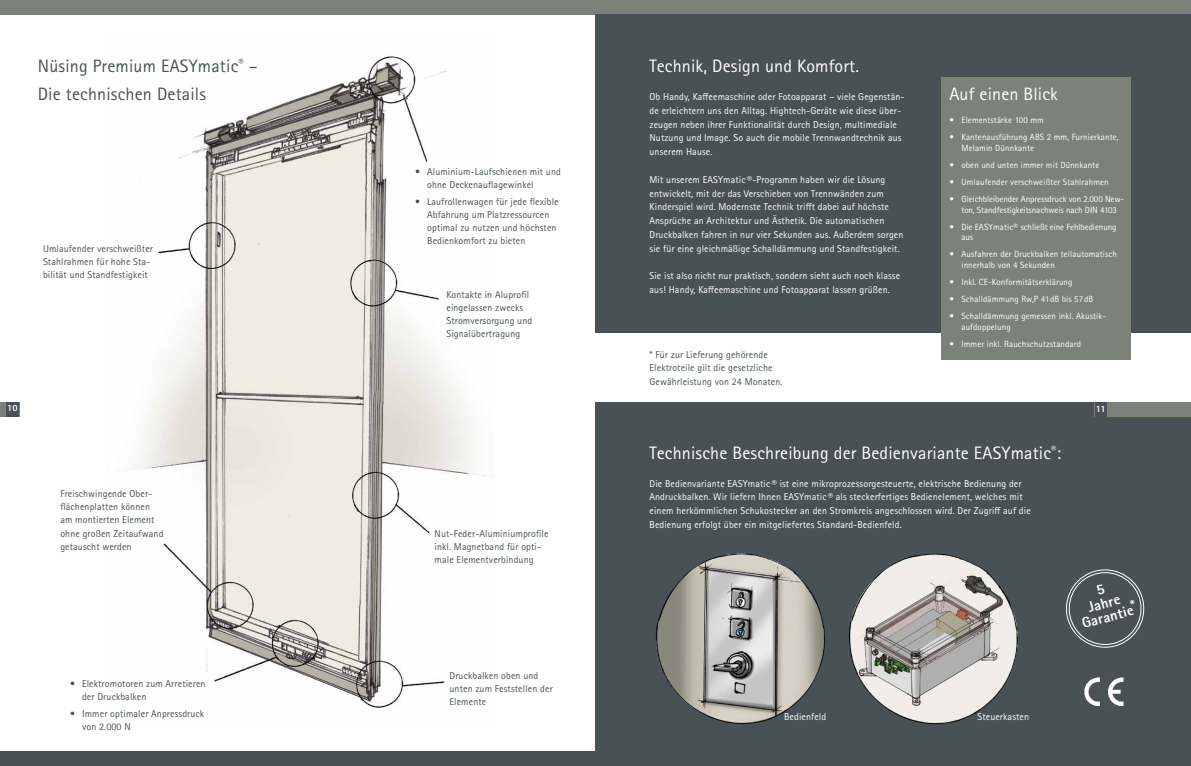
<style>
.page{position:relative;width:1191px;height:766px;background:#fff}
.page>*{position:absolute;margin:0;border:0;box-sizing:border-box;transform-origin:0 0}
.t1{font:18px "Rotis Sans Serif Pro";letter-spacing:.01em;color:#fff}
.t2{font:18px/27.6px "Rotis Sans Serif Pro";letter-spacing:.01em;color:#485155}
.t3{font:16px "Rotis Sans Serif Pro";color:#fff}
.t4{font:800 14.7px/14.1px "Rotis Sans Serif Pro";color:#fff;text-align:center}
.t5{font:10px/13.8px "Rotis Sans Serif Pro";letter-spacing:.01em;color:#fff}
.t6{font:10px/13px "Rotis Sans Serif Pro";letter-spacing:.01em;color:#485155}
.t7{font:800 9.5px "Rotis Sans Serif Pro";color:#fff}
.t8{font:9px/10.8px "Rotis Sans Serif Pro";letter-spacing:.01em;color:#fff}
.t9{font:9px/10.8px "Rotis Sans Serif Pro";letter-spacing:-.01em;color:#fff;text-align:center}
</style>
<div class="page">
<img style="left:124px;top:56px;width:361px;height:652px">
<div style="left:0;top:751px;width:1191px;height:14px;background:#485155"></div>
<div style="left:0;top:0;width:1191px;height:14px;background:#7c8179"></div>
<div style="left:595px;top:14px;width:596px;height:751px;background:#485155"></div>
<div style="left:595px;top:333px;width:596px;height:69px;background:#fff"></div>
<img style="left:1084px;top:677px;width:40px;height:28px">
<img style="left:656px;top:553px;width:163px;height:172px">
<img style="left:819px;top:553px;width:199px;height:172px">
<div style="left:0;top:402px;width:20px;height:14px;background:#485155"></div>
<div style="left:0;top:402px;width:5px;height:14px;background:#7c8179"></div>
<svg style="left:19px;top:402px;width:1px;height:14px"></svg>
<div style="left:942px;top:77px;width:188px;height:282px;background:#7c8179"></div>
<div style="left:1108px;top:402px;width:83px;height:14px;background:#7c8179"></div>
<div style="left:1066px;top:569px;width:78px;height:78px;border:1px solid #fff;border-radius:50%"></div>
<div style="left:1068px;top:572px;width:73px;height:72px;border:1px solid #fff;border-radius:50%"></div>
<h1 class="t2" style="left:38px;top:52px;width:221px">Nüsing Premium EASYmatic<sup>®</sup> –<br>Die technischen Details</h1>
<p class="t6" style="left:43px;top:242px;width:111px">Umlaufender verschweißter<br>Stahlrahmen für hohe Sta&shy;bilität und Standfestigkeit</p>
<p class="t7" style="left:7px;top:402px;width:12px">10</p>
<p class="t6" style="left:60px;top:487px;width:105px">Freischwingende Ober&shy;flächenplatten können am montierten Element ohne großen Zeitaufwand getauscht werden</p>
<p class="t6" style="left:82px;top:677px;width:125px;text-indent:-12px">• Elektromotoren zum Arretieren der Druckbalken</p>
<p class="t6" style="left:82px;top:707px;width:124px;text-indent:-12px">• Immer optimaler Anpressdruck von 2.000 N</p>
<p class="t6" style="left:427px;top:165px;width:135px;text-indent:-12px">• Aluminium-Laufschienen mit und ohne Deckenauflagewinkel</p>
<p class="t6" style="left:427px;top:195px;width:133px;text-indent:-12px">• Laufrollenwagen für jede flexible<br>Abfahrung um Platzressourcen optimal zu nutzen und höchsten<br>Bedienkomfort zu bieten</p>
<p class="t6" style="left:446px;top:288px;width:87px">Kontakte in Aluprofil eingelassen zwecks<br>Stromversorgung und<br>Signalübertragung</p>
<p class="t6" style="left:434px;top:526px;width:115px">Nut-Feder-Aluminiumprofile inkl. Magnetband für opti&shy;male Elementverbindung</p>
<p class="t6" style="left:449px;top:668px;width:105px">Druckbalken oben und unten zum Feststellen der<br>Elemente</p>
<h1 class="t1" style="left:649px;top:55px;width:211px">Technik, Design und Komfort.</h1>
<p class="t5" style="left:649px;top:90px;width:256px">Ob Handy, Kaffeemaschine oder Fotoapparat – viele Gegenstän&shy;de erleichtern uns den Alltag. Hightech-Geräte wie diese über&shy;zeugen neben ihrer Funktionalität durch Design, multimediale Nutzung und Image. So auch die mobile Trennwandtechnik aus unserem Hause.</p>
<p class="t5" style="left:649px;top:172px;width:255px">Mit unserem EASYmatic ®-Programm haben wir die Lösung entwickelt, mit der das Verschieben von Trennwänden zum Kinderspiel wird. Modernste Technik trifft dabei auf höchste Ansprüche an Architektur und Ästhetik. Die automatischen Druckbalken fahren in nur vier Sekunden aus. Außerdem sorgen sie für eine gleichmäßige Schalldämmung und Standfestigkeit.</p>
<p class="t5" style="left:649px;top:269px;width:252px">Sie ist also nicht nur praktisch, sondern sieht auch noch klasse aus! Handy, Kaffeemaschine und Fotoapparat lassen grüßen.</p>
<p class="t6" style="left:649px;top:347px;width:135px;line-height:13.8px">* Für zur Lieferung gehörende<br>Elektroteile gilt die gesetzliche<br>Gewährleistung von 24 Monaten.</p>
<h1 class="t1" style="left:949px;top:83px;width:110px">Auf einen Blick</h1>
<p class="t8" style="left:949px;top:114px;width:96px">• Elementstärke 100 mm</p>
<p class="t8" style="left:961px;top:131px;width:159px;text-indent:-12px">• Kantenausführung ABS 2 mm, Furnierkante,<br>Melamin Dünnkante</p>
<p class="t8" style="left:949px;top:159px;width:151px">• oben und unten immer mit Dünnkante</p>
<p class="t8" style="left:949px;top:176px;width:161px">• Umlaufender verschweißter Stahlrahmen</p>
<p class="t9" style="left:949px;top:193px;width:176px">• Gleichbleibender Anpressdruck von 2.000 New&shy;ton, Standfestigkeitsnachweis nach DIN 4103</p>
<p class="t9" style="left:961px;top:221px;width:157px;text-align:left;text-indent:-12px">• Die EASYmatic® schließt eine Fehlbedienung aus</p>
<p class="t8" style="left:961px;top:249px;width:157px;text-indent:-12px">• Ausfahren der Druckbalken teilautomatisch innerhalb von 4 Sekunden</p>
<p class="t8" style="left:949px;top:277px;width:125px">• Inkl. CE-Konformitätserklärung</p>
<p class="t8" style="left:949px;top:294px;width:146px">• Schalldämmung Rw,P 41dB bis 57dB</p>
<p class="t8" style="left:961px;top:311px;width:146px;text-indent:-12px">• Schalldämmung gemessen inkl. Akustik&shy;aufdoppelung</p>
<p class="t8" style="left:949px;top:338px;width:133px">• Immer inkl. Rauchschutzstandard</p>
<p class="t7" style="left:1096px;top:402px;width:11px">11</p>
<h1 class="t1" style="left:649px;top:442px;width:413px">Technische Beschreibung der Bedienvariante EASYmatic<sup>®</sup>:</h1>
<p class="t5" style="left:649px;top:476px;width:383px">Die Bedienvariante EASYmatic ® ist eine mikroprozessorgesteuerte, elektrische Bedienung der Andruckbalken. Wir liefern Ihnen EASYmatic ® als steckerfertiges Bedienelement, welches mit einem herkömmlichen Schukostecker an den Stromkreis angeschlossen wird. Der Zugriff auf die Bedienung erfolgt über ein mitgeliefertes Standard-Bedienfeld.</p>
<p class="t5" style="left:784px;top:709px;width:44px">Bedienfeld</p>
<p class="t5" style="left:977px;top:709px;width:53px">Steuerkasten</p>
<h3 class="t4" style="left:1073px;top:589px;width:54px;rotate:-15deg">5<br>Jahre<br>Garantie</h3>
<h2 class="t3" style="left:1130px;top:596px;width:7px">*</h2>
</div>
